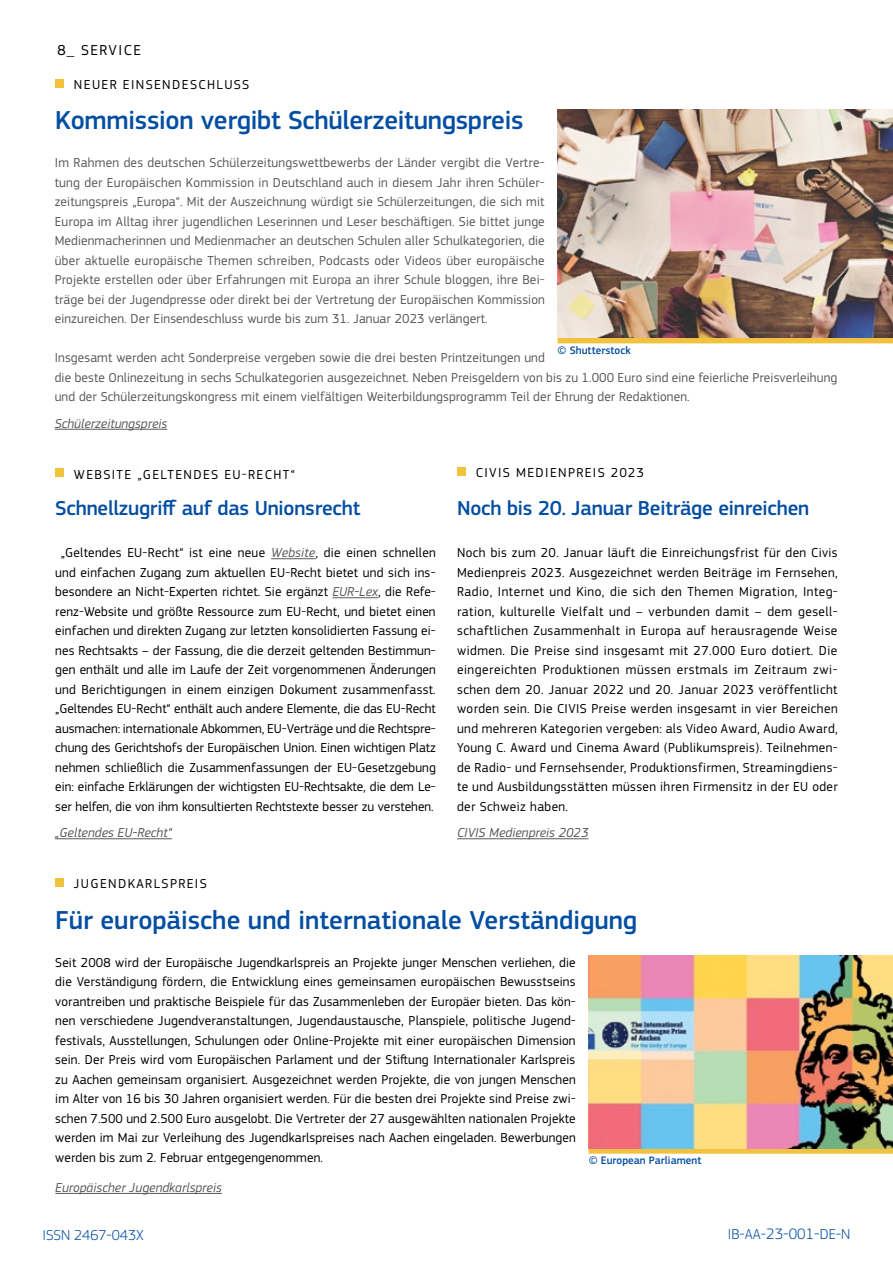
<style>
.page{position:relative;width:893px;height:1263px;background:#fff}
.page>*{position:absolute;margin:0;border:0;box-sizing:border-box;transform-origin:0 0}
.t1{font:500 27px "EC Square Sans Pro";color:#034ea2}
.t2{font:500 21px "EC Square Sans Pro";letter-spacing:-.01em;color:#034ea2}
.t3{font:300 15px "EC Square Sans Pro";color:#034ea2}
.t4{font:15px "EC Square Sans Pro";color:#000}
.t5{font:13.5px/19.5px "EC Square Sans Pro";letter-spacing:.01em;color:#000;text-align:justify}
.t6{font:13.5px/19.5px "EC Square Sans Pro";letter-spacing:.01em;color:#58595b;text-align:justify}
.t7{font:italic 13.5px "EC Square Sans Pro";letter-spacing:.005em;color:#58595b}
.t8{font:500 11.25px "EC Square Sans Pro";letter-spacing:.005em;color:#034ea2}
.s1{font-style:italic;color:#58595b}
.s2{font-size:15.75px}
</style>
<div class="page">
<hr style="left:457px;top:838px;width:131px;height:1px;background:#58595b">
<hr style="left:271px;top:558px;width:45px;height:1px;background:#58595b">
<hr style="left:332px;top:597px;width:46px;height:1px;background:#58595b">
<hr style="left:55px;top:838px;width:117px;height:1px;background:#58595b">
<hr style="left:55px;top:1193px;width:167px;height:1px;background:#58595b">
<hr style="left:55px;top:429px;width:112px;height:1px;background:#58595b">
<div style="left:55px;top:79px;width:9px;height:9px;background:#f2c23e"></div>
<div style="left:558px;top:337px;width:335px;height:6px;background:#f2c23e"></div>
<img style="left:558px;top:109px;width:335px;height:228px">
<div style="left:588px;top:1148px;width:305px;height:6px;background:#f2c23e"></div>
<img style="left:589px;top:956px;width:304px;height:192px">
<div style="left:457px;top:467px;width:9px;height:9px;background:#f2c23e"></div>
<div style="left:55px;top:468px;width:9px;height:9px;background:#f2c23e"></div>
<div style="left:55px;top:878px;width:9px;height:9px;background:#f2c23e"></div>
<p class="t4" style="left:57px;top:41px;width:33px">8_ service</p>
<p class="t5" style="left:74px;top:75px;width:19px">Neuer</p>
<p class="t5" style="left:123px;top:75px;width:18px">Einsendeschluss</p>
<h1 class="t1" style="left:55px;top:104px;width:470px">Kommission vergibt Schülerzeitungspreis</h1>
<p class="t6" style="left:55px;top:153px;width:492px">Im Rahmen des deutschen Schülerzeitungswettbewerbs der Länder vergibt die Vertre&shy;tung der Europäischen Kommission in Deutschland auch in diesem Jahr ihren Schüler&shy;zeitungspreis „Europa“. Mit der Auszeichnung würdigt sie Schülerzeitungen, die sich mit Europa im Alltag ihrer jugendlichen Leserinnen und Leser beschäftigen. Sie bittet junge Medienmacherinnen und Medienmacher an deutschen Schulen aller Schulkategorien, die über aktuelle europäische Themen schreiben, Podcasts oder Videos über europäische Projekte erstellen oder über Erfahrungen mit Europa an ihrer Schule bloggen, ihre Bei&shy;träge bei der Jugendpresse oder direkt bei der Vertretung der Europäischen Kommission einzureichen. Der Einsendeschluss wurde bis zum 31. Januar 2023 verlängert.</p>
<p class="t6" style="left:55px;top:348px;width:784px;text-align:left">Insgesamt werden acht Sonderpreise vergeben sowie die drei besten Printzeitungen und<br>die beste Onlinezeitung in sechs Schulkategorien ausgezeichnet. Neben Preisgeldern von bis zu 1.000 Euro sind eine feierliche Preisverleihung und der Schülerzeitungskongress mit einem vielfältigen Weiterbildungsprogramm Teil der Ehrung der Redaktionen.</p>
<p class="t7" style="left:55px;top:415px;width:114px">Schülerzeitungspreis</p>
<p class="t8" style="left:558px;top:343px;width:75px">© Shutterstock</p>
<p class="t5" style="left:74px;top:464px;width:21px">Website</p>
<p class="t5" style="left:137px;top:464px;width:25px">„Geltendes</p>
<p class="t5" style="left:224px;top:464px;width:42px">EU-Recht</p>
<p class="t5" style="left:291px;top:464px;width:6px">“</p>
<p class="t5" style="left:476px;top:463px;width:8px">civis</p>
<p class="t5" style="left:516px;top:463px;width:9px">medienpreis</p>
<p class="t5" style="left:611px;top:463px;width:35px">2023</p>
<h2 class="t2" style="left:55px;top:495px;width:307px">Schnellzugriff auf das Unionsrecht</h2>
<p class="t5" style="left:55px;top:543px;width:382px;text-align:center">„Geltendes EU-Recht“ ist eine neue <span class="s1">Website</span>, die einen schnellen und einfachen Zugang zum aktuellen EU-Recht bietet und sich ins&shy;besondere an Nicht-Experten richtet. Sie ergänzt <span class="s1">EUR-Lex</span>, die Refe&shy;renz-Website und größte Ressource zum EU-Recht, und bietet einen einfachen und direkten Zugang zur letzten konsolidierten Fassung ei&shy;nes Rechtsakts – der Fassung, die die derzeit geltenden Bestimmun&shy;gen enthält und alle im Laufe der Zeit vorgenommenen Änderungen und Berichtigungen in einem einzigen Dokument zusammenfasst. „Geltendes EU-Recht“ enthält auch andere Elemente, die das EU-Recht ausmachen: internationale Abkommen, EU-Verträge und die Rechtspre&shy;chung des Gerichtshofs der Europäischen Union. Einen wichtigen Platz nehmen schließlich die Zusammenfassungen der EU-Gesetzgebung ein: einfache Erklärungen der wichtigsten EU-Rechtsakte, die dem Le&shy;ser helfen, die von ihm konsultierten Rechtstexte besser zu verstehen.</p>
<p class="t7" style="left:55px;top:825px;width:118px">„Geltendes EU-Recht“</p>
<h2 class="t2" style="left:457px;top:495px;width:354px">Noch bis 20. Januar Beiträge einreichen</h2>
<p class="t5" style="left:457px;top:543px;width:382px">Noch bis zum 20. Januar läuft die Einreichungsfrist für den Civis Medienpreis 2023. Ausgezeichnet werden Beiträge im Fernsehen, Radio, Internet und Kino, die sich den Themen Migration, Integ&shy;ration, kulturelle Vielfalt und – verbunden damit – dem gesell&shy;schaftlichen Zusammenhalt in Europa auf herausragende Weise widmen. Die Preise sind insgesamt mit 27.000 Euro dotiert. Die eingereichten Produktionen müssen erstmals im Zeitraum zwi&shy;schen dem 20. Januar 2022 und 20. Januar 2023 veröffentlicht worden sein. Die CIVIS Preise werden insgesamt in vier Bereichen und mehreren Kategorien vergeben: als Video Award, Audio Award, Young C. Award und Cinema Award (Publikumspreis). Teilnehmen&shy;de Radio- und Fernsehsender, Produktionsfirmen, Streamingdiens&shy;te und Ausbildungsstätten müssen ihren Firmensitz in der EU oder der Schweiz haben.</p>
<p class="t7" style="left:457px;top:825px;width:133px">CIVIS Medienpreis 2023</p>
<p class="t5" style="left:74px;top:874px;width:17px">Jugendkarlspreis</p>
<h1 class="t1" style="left:55px;top:904px;width:583px">Für europäische und internationale Verständigung</h1>
<p class="t5" style="left:55px;top:953px;width:522px">Seit 2008 wird der Europäische Jugendkarlspreis an Projekte junger Menschen verliehen, die die Verständigung fördern, die Entwicklung eines gemeinsamen europäischen Bewusstseins vorantreiben und praktische Beispiele für das Zusammenleben der Europäer bieten. Das kön&shy;nen verschiedene Jugendveranstaltungen, Jugendaustausche, Planspiele, politische Jugend&shy;festivals, Ausstellungen, Schulungen oder Online-Projekte mit einer europäischen Dimension sein. Der Preis wird vom Europäischen Parlament und der Stiftung Internationaler Karlspreis zu Aachen gemeinsam organisiert. Ausgezeichnet werden Projekte, die von jungen Menschen im Alter von 16 bis 30 Jahren organisiert werden. Für die besten drei Projekte sind Preise zwi&shy;schen 7.500 und 2.500 Euro ausgelobt. Die Vertreter der 27 ausgewählten nationalen Projekte werden im Mai zur Verleihung des Jugendkarlspreises nach Aachen eingeladen. Bewerbungen werden bis zum 2. Februar entgegengenommen.</p>
<p class="t7" style="left:55px;top:1180px;width:168px">Europäischer Jugendkarlspreis</p>
<p class="t8" style="left:589px;top:1153px;width:114px">© European Parliament</p>
<p class="t3" style="left:43px;top:1226px;width:103px">ISSN 2467-043X</p>
<p class="t3" style="left:728px;top:1225px;width:124px">IB-AA-<span class="s2">23-001-</span>DE-N</p>
</div>
